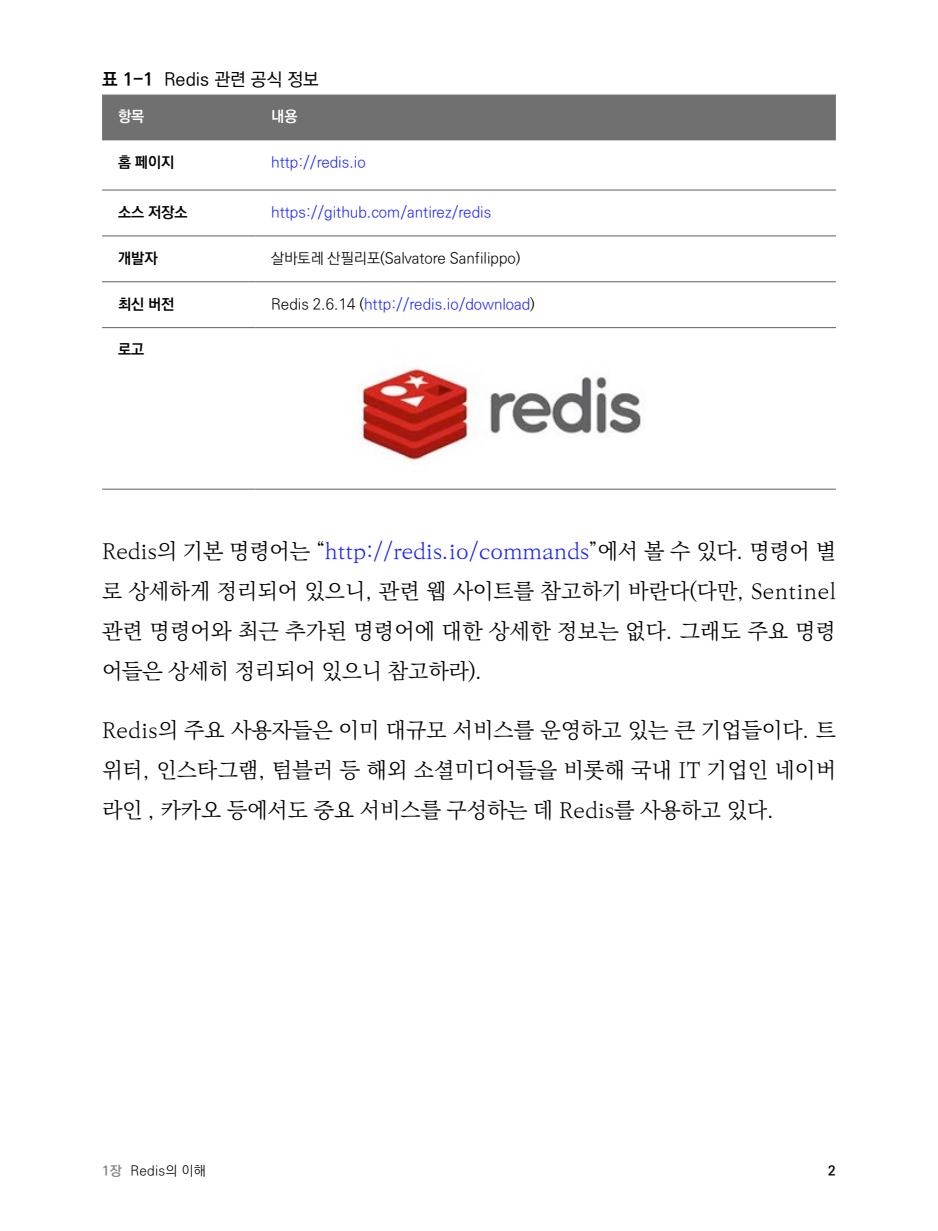
<style>
.page{position:relative;width:938px;height:1231px;background:#fff}
.page>*{position:absolute;margin:0;border:0;box-sizing:border-box;transform-origin:0 0}
.t1{font:21.6px/40.1px "Ko Pub Batang PL";letter-spacing:.01em;color:#000;text-align:justify}
.t2{font:18px "Ko Pub Dotum PM";color:#000}
.t3{font:15.08px "Ko Pub Dotum PL";color:#1922fb}
.t4{font:15.08px "Ko Pub Dotum PL";color:#000}
.t5{font:15.08px "Ko Pub Dotum PB";color:#000}
.t6{font:15.08px "Ko Pub Dotum PB";color:#fff}
.t7{font:13.5px "Ko Pub Dotum PL";letter-spacing:.02em;color:#000}
.t8{font:13.5px "Ko Pub Dotum PB";color:#000}
.s1{font-family:"Ko Pub Dotum PB"}
.s2{color:#000}
.s3{color:#1922fb}
.s4{font-family:"Ko Pub Dotum PB";color:#888889}
</style>
<div class="page">
<div style="left:102px;top:95px;width:734px;height:45px;background:#717070"></div>
<hr style="left:102px;top:189px;width:153px;height:2px;background:#717070">
<hr style="left:255px;top:189px;width:581px;height:2px;background:#717070">
<hr style="left:102px;top:235px;width:153px;height:1px;background:#717070">
<hr style="left:255px;top:235px;width:581px;height:1px;background:#717070">
<hr style="left:102px;top:281px;width:153px;height:1px;background:#717070">
<hr style="left:255px;top:281px;width:581px;height:1px;background:#717070">
<hr style="left:102px;top:327px;width:153px;height:1px;background:#717070">
<hr style="left:255px;top:327px;width:581px;height:1px;background:#717070">
<hr style="left:102px;top:489px;width:153px;height:1px;background:#717070">
<hr style="left:255px;top:489px;width:581px;height:1px;background:#717070">
<img style="left:358px;top:366px;width:283px;height:97px">
<p class="t2" style="left:102px;top:70px;width:218px"><span class="s1">표 1-1</span> Redis 관련 공식 정보</p>
<p class="t6" style="left:118px;top:109px;width:28px">항목</p>
<p class="t6" style="left:271px;top:109px;width:28px">내용</p>
<p class="t5" style="left:118px;top:155px;width:58px">홈 페이지</p>
<p class="t3" style="left:271px;top:155px;width:96px">http://redis.io</p>
<p class="t5" style="left:118px;top:205px;width:71px">소스 저장소</p>
<p class="t3" style="left:271px;top:205px;width:222px">https://github.com/antirez/redis</p>
<p class="t5" style="left:118px;top:250px;width:41px">개발자</p>
<p class="t4" style="left:271px;top:251px;width:251px">살바토레 산필리포(Salvatore Sanfilippo)</p>
<p class="t5" style="left:118px;top:296px;width:58px">최신 버전</p>
<p class="t3" style="left:271px;top:296px;width:265px"><span class="s2">Redis 2.6.14 (</span>http://redis.io/download<span class="s2">)</span></p>
<p class="t5" style="left:118px;top:342px;width:28px">로고</p>
<p class="t1" style="left:102px;top:532px;width:735px">Redis의 기본 명령어는 “<span class="s3">http://redis.io/commands</span>”에서 볼 수 있다. 명령어 별 로 상세하게 정리되어 있으니, 관련 웹 사이트를 참고하기 바란다(다만, Sentinel 관련 명령어와 최근 추가된 명령어에 대한 상세한 정보는 없다. 그래도 주요 명령 어들은 상세히 정리되어 있으니 참고하라).</p>
<p class="t1" style="left:102px;top:711px;width:735px">Redis의 주요 사용자들은 이미 대규모 서비스를 운영하고 있는 큰 기업들이다. 트 위터, 인스타그램, 텀블러 등 해외 소셜미디어들을 비롯해 국내 IT 기업인 네이버 라인 , 카카오 등에서도 중요 서비스를 구성하는 데 Redis를 사용하고 있다.</p>
<p class="t7" style="left:102px;top:1164px;width:105px"><span class="s4">1장</span> Redis의 이해</p>
<p class="t8" style="left:828px;top:1164px;width:9px">2</p>
</div>
